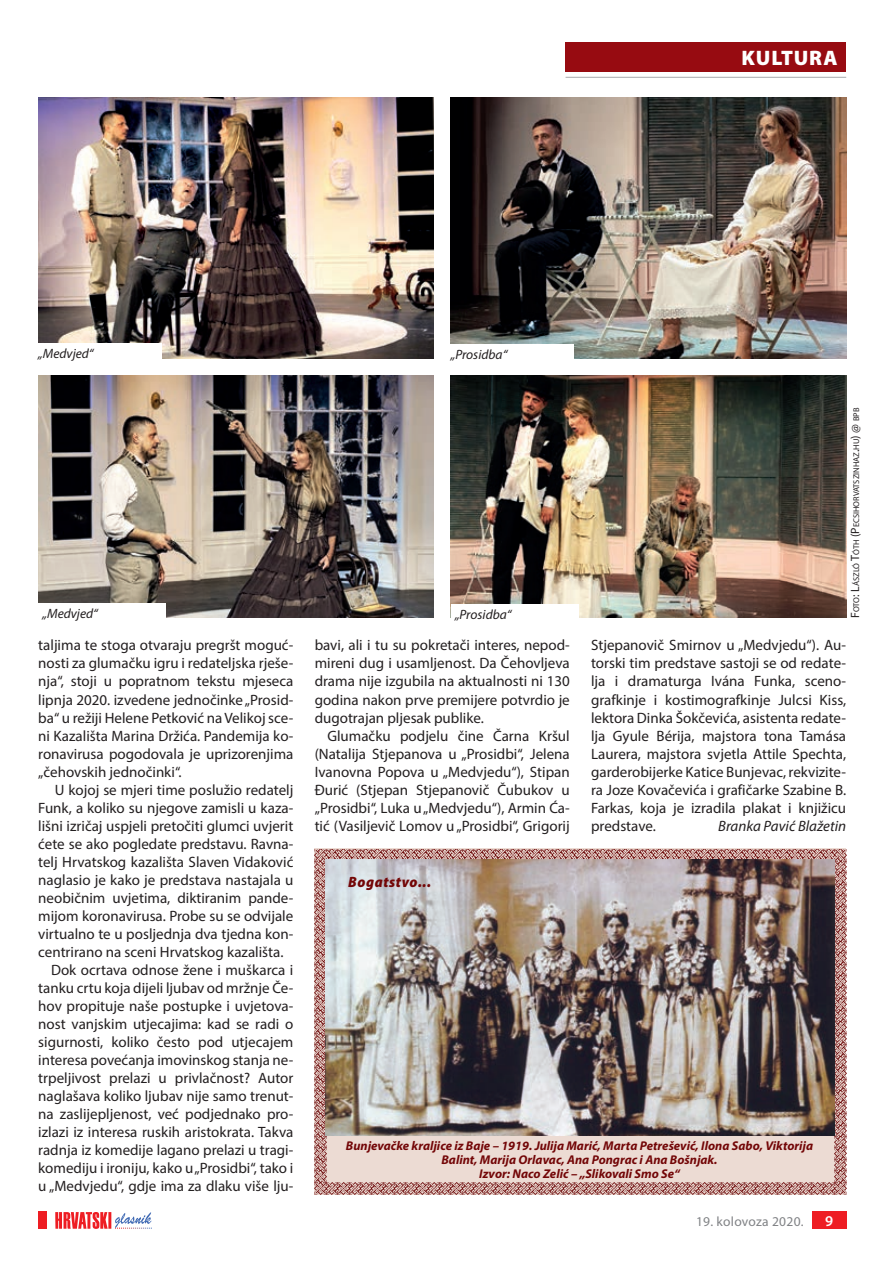
<style>
.page{position:relative;width:893px;height:1263px;background:#fff}
.page>*{position:absolute;margin:0;border:0;box-sizing:border-box;transform-origin:0 0}
.t1{font:900 21px "Myriad Pro";letter-spacing:.04em;color:#fff}
.t2{font:15px/18px "Myriad Pro";color:#231f20;text-align:justify}
.t3{font:italic 15px "Myriad Pro";color:#231f20}
.t4{font:italic 900 semi-condensed 15px "Myriad Pro";letter-spacing:.04em;color:#730607}
.t5{font:600 15px "Myriad Pro";color:#fff}
.t6{font:italic 13.5px "Myriad Pro";color:#231f20}
.t7{font:13.5px "Myriad Pro";letter-spacing:.02em;color:#808285}
.t8{font:italic 700 12.75px/14.2px "Myriad Pro";color:#730607;text-align:center}
.t9{font:8.4px "Myriad Pro";color:#231f20}
.s1{font-size:12px}
</style>
<div class="page">
<div style="left:812px;top:1212px;width:34px;height:17px;background:#ee1d23"></div>
<svg style="left:55px;top:1212px;width:97px;height:17px"></svg>
<div style="left:38px;top:1212px;width:9px;height:17px;background:#ee1d23"></div>
<div style="left:566px;top:43px;width:280px;height:29px;background:#970b11"></div>
<hr style="left:566px;top:77px;width:280px;height:1px;background:#a8a9ad">
<img style="left:38px;top:98px;width:396px;height:261px">
<img style="left:38px;top:375px;width:396px;height:243px">
<img style="left:451px;top:98px;width:395px;height:261px">
<img style="left:451px;top:375px;width:395px;height:243px">
<svg style="left:315px;top:849px;width:531px;height:345px;background:#d4b4ae"></svg>
<img style="left:326px;top:859px;width:509px;height:277px">
<div style="left:34px;top:344px;width:128px;height:19px;background:#fff"></div>
<div style="left:38px;top:604px;width:128px;height:19px;background:#fff"></div>
<div style="left:446px;top:344px;width:128px;height:20px;background:#fff"></div>
<div style="left:451px;top:604px;width:127px;height:20px;background:#fff"></div>
<h1 class="t1" style="left:741px;top:44px;width:97px">KULTURA</h1>
<p class="t6" style="left:38px;top:346px;width:57px">„Medvjed“</p>
<p class="t6" style="left:451px;top:346px;width:58px">„Prosidba“</p>
<p class="t6" style="left:43px;top:606px;width:57px">„Medvjed“</p>
<p class="t6" style="left:455px;top:606px;width:58px">„Prosidba“</p>
<p class="t9" style="left:851px;top:618px;width:212px;rotate:-90deg"><span class="s1">F</span>oto<span class="s1">: L</span>ászló <span class="s1">T</span>óth <span class="s1">(P</span> ecsihorvatszinhaz<span class="s1">.</span>hu<span class="s1">) @</span> bpb</p>
<p class="t2" style="left:38px;top:636px;width:257px">taljima te stoga otvaraju pregršt moguć&shy;nosti za glumačku igru i redateljska rješe&shy;nja“, stoji u popratnom tekstu mjeseca lipnja 2020. izvedene jednočinke „Prosid&shy;ba“ u režiji Helene Petković na Velikoj sce&shy;ni Kazališta Marina Držića. Pandemija ko&shy;ronavirusa pogodovala je uprizorenjima „čehovskih jednočinki“.</p>
<p class="t2" style="left:55px;top:780px;width:240px">U kojoj se mjeri time poslužio redatelj</p>
<p class="t2" style="left:38px;top:798px;width:257px">Funk, a koliko su njegove zamisli u kaza-</p>
<p class="t2" style="left:38px;top:816px;width:257px">lišni izričaj uspjeli pretočiti glumci uvjerit</p>
<p class="t2" style="left:38px;top:834px;width:257px">ćete se ako pogledate predstavu. Ravna-</p>
<p class="t2" style="left:38px;top:852px;width:257px">telj Hrvatskog kazališta Slaven Vidaković</p>
<p class="t2" style="left:38px;top:870px;width:257px">naglasio je kako je predstava nastajala u</p>
<p class="t2" style="left:38px;top:888px;width:257px">neobičnim uvjetima, diktiranim pande-</p>
<p class="t2" style="left:38px;top:906px;width:257px">mijom koronavirusa. Probe su se odvijale</p>
<p class="t2" style="left:38px;top:924px;width:257px">virtualno te u posljednja dva tjedna kon-</p>
<p class="t2" style="left:38px;top:942px;width:247px">centrirano na sceni Hrvatskog kazališta.</p>
<p class="t2" style="left:51px;top:960px;width:244px">Dok ocrtava odnose žene i muškarca i</p>
<p class="t2" style="left:38px;top:978px;width:257px">tanku crtu koja dijeli ljubav od mržnje Če-</p>
<p class="t2" style="left:38px;top:996px;width:257px">hov propituje naše postupke i uvjetova-</p>
<p class="t2" style="left:38px;top:1014px;width:257px">nost vanjskim utjecajima: kad se radi o</p>
<p class="t2" style="left:38px;top:1032px;width:257px">sigurnosti, koliko često pod utjecajem</p>
<p class="t2" style="left:38px;top:1050px;width:257px">interesa povećanja imovinskog stanja ne-</p>
<p class="t2" style="left:38px;top:1068px;width:257px">trpeljivost prelazi u privlačnost? Autor</p>
<p class="t2" style="left:38px;top:1086px;width:257px">naglašava koliko ljubav nije samo trenut-</p>
<p class="t2" style="left:38px;top:1104px;width:257px">na zaslijepljenost, već podjednako pro-</p>
<p class="t2" style="left:38px;top:1122px;width:257px">izlazi iz interesa ruskih aristokrata. Takva</p>
<p class="t2" style="left:38px;top:1140px;width:257px">radnja iz komedije lagano prelazi u tragi-</p>
<p class="t2" style="left:38px;top:1158px;width:257px">komediju i ironiju, kako u „Prosidbi“, tako i</p>
<p class="t2" style="left:38px;top:1176px;width:257px">u „Medvjedu“, gdje ima za dlaku više lju-</p>
<p class="t2" style="left:315px;top:636px;width:257px">bavi, ali i tu su pokretači interes, nepod&shy;mireni dug i usamljenost. Da Čehovljeva drama nije izgubila na aktualnosti ni 130 godina nakon prve premijere potvrdio je dugotrajan pljesak publike.</p>
<p class="t2" style="left:315px;top:726px;width:257px;text-indent:13px">Glumačku podjelu čine Čarna Kršul (Natalija Stjepanova u „Prosidbi“, Jelena Ivanovna Popova u „Medvjedu“), Stipan Đurić (Stjepan Stjepanovič Čubukov u „Prosidbi“, Luka u „Medvjedu“), Armin Ća&shy;tić (Vasiljevič Lomov u „Prosidbi“, Grigorij</p>
<p class="t4" style="left:348px;top:872px;width:85px">Bogatstvo...</p>
<p class="t2" style="left:591px;top:636px;width:257px">Stjepanovič Smirnov u „Medvjedu“). Au&shy;torski tim predstave sastoji se od redate&shy;lja i dramaturga Ivána Funka, sceno&shy;grafkinje i kostimografkinje Julcsi Kiss, lektora Dinka Šokčevića, asistenta redate&shy;lja Gyule Bérija, majstora tona Tamása Laurera, majstora svjetla Attile Spechta, garderobijerke Katice Bunjevac, rekvizite&shy;ra Joze Kovačevića i grafičarke Szabine B.<br>Farkas, koja je izradila plakat i knjižicu predstave.</p>
<p class="t3" style="left:718px;top:816px;width:129px">Branka Pavić Blažetin</p>
<p class="t8" style="left:346px;top:1138px;width:469px">Bunjevačke kraljice iz Baje – 1919. Julija Marić, Marta Petrešević, Ilona Sabo, Viktorija<br>Balint, Marija Orlavac, Ana Pongrac i Ana Bošnjak.<br>Izvor: Naco Zelić – „Slikovali Smo Se“</p>
<p class="t7" style="left:696px;top:1213px;width:109px">19. kolovoza 2020.</p>
<p class="t5" style="left:825px;top:1211px;width:10px">9</p>
</div>
